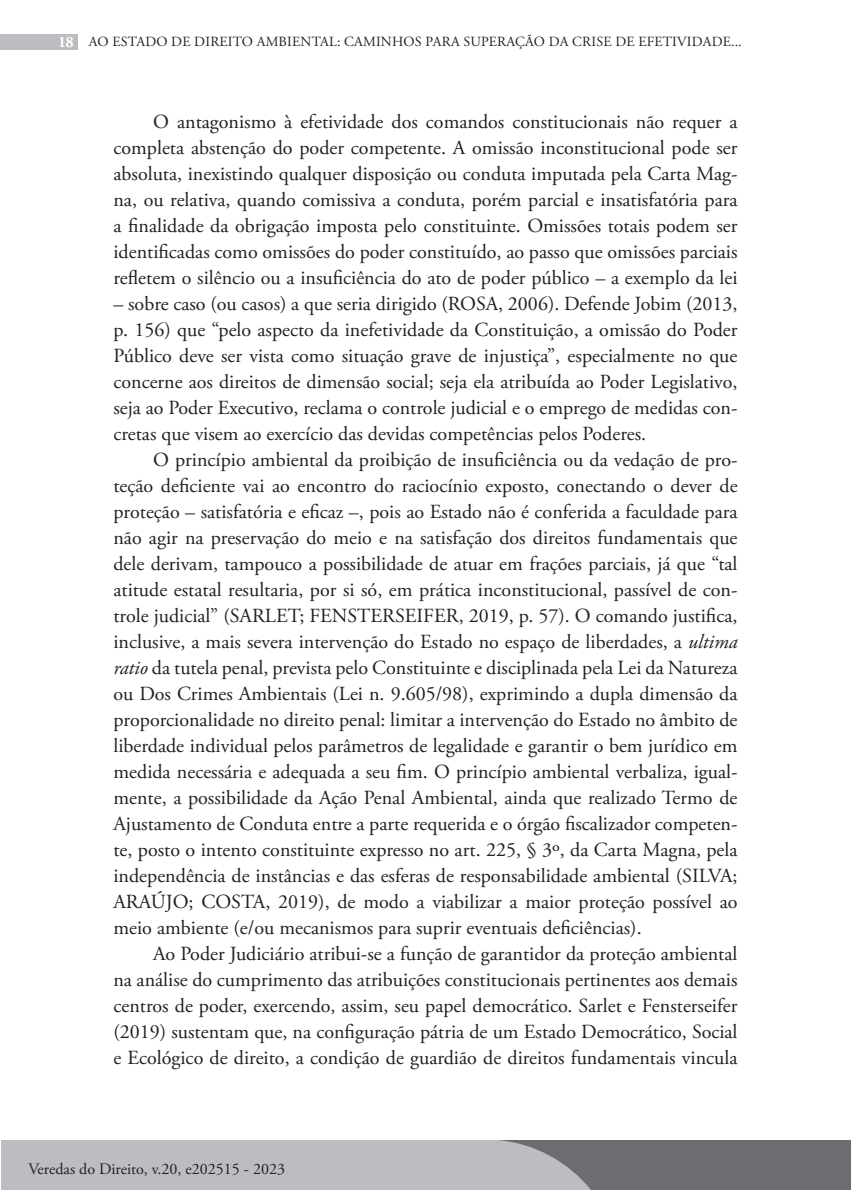
<style>
.page{position:relative;width:851px;height:1191px;background:#fff}
.page>*{position:absolute;margin:0;border:0;box-sizing:border-box;transform-origin:0 0}
.t1{font:20px/26px "Adobe Garamond Pro";color:#231f20;text-align:justify}
.t2{font:16px "Adobe Garamond Pro";color:#231f20}
.t3{font:14px "Adobe Garamond Pro";letter-spacing:.015em;color:#231f20}
.s1{font-weight:700;font-size:16px;color:#fff}
.s2{font-style:italic}
</style>
<div class="page">
<div style="left:1px;top:1140px;width:849px;height:50px;background:#6c6d70"></div>
<div style="left:0;top:34px;width:77px;height:16px;background:#bcbdc0"></div>
<div style="left:1px;top:1140px;width:590px;height:50px;background:#bcbdc0"></div>
<p class="t3" style="left:59px;top:34px;width:684px"><span class="s1">18</span> AO ESTADO DE DIREITO AMBIENTAL: CAMINHOS PARA SUPERAÇÃO DA CRISE DE EFETIVIDADE...</p>
<p class="t1" style="left:113px;top:109px;width:625px;text-indent:40px">O antagonismo à efetividade dos comandos constitucionais não requer a completa abstenção do poder competente. A omissão inconstitucional pode ser absoluta, inexistindo qualquer disposição ou conduta imputada pela Carta Mag&shy;na, ou relativa, quando comissiva a conduta, porém parcial e insatisfatória para a finalidade da obrigação imposta pelo constituinte. Omissões totais podem ser identificadas como omissões do poder constituído, ao passo que omissões parciais refletem o silêncio ou a insuficiência do ato de poder público – a exemplo da lei</p>
<p class="t1" style="left:113px;top:291px;width:625px">– sobre caso (ou casos) a que seria dirigido (ROSA, 2006). Defende Jobim (2013, p. 156) que “pelo aspecto da inefetividade da Constituição, a omissão do Poder Público deve ser vista como situação grave de injustiça”, especialmente no que concerne aos direitos de dimensão social; seja ela atribuída ao Poder Legislativo, seja ao Poder Executivo, reclama o controle judicial e o emprego de medidas con&shy;cretas que visem ao exercício das devidas competências pelos Poderes.</p>
<p class="t1" style="left:113px;top:447px;width:625px;text-indent:40px">O princípio ambiental da proibição de insuficiência ou da vedação de pro&shy;teção deficiente vai ao encontro do raciocínio exposto, conectando o dever de proteção – satisfatória e eficaz –, pois ao Estado não é conferida a faculdade para não agir na preservação do meio e na satisfação dos direitos fundamentais que dele derivam, tampouco a possibilidade de atuar em frações parciais, já que “tal atitude estatal resultaria, por si só, em prática inconstitucional, passível de con&shy;trole judicial” (SARLET; FENSTERSEIFER, 2019, p. 57). O comando justifica, inclusive, a mais severa intervenção do Estado no espaço de liberdades, a <span class="s2">ultima ratio</span> da tutela penal, prevista pelo Constituinte e disciplinada pela Lei da Natureza ou Dos Crimes Ambientais (Lei n. 9.605/98), exprimindo a dupla dimensão da proporcionalidade no direito penal: limitar a intervenção do Estado no âmbito de liberdade individual pelos parâmetros de legalidade e garantir o bem jurídico em medida necessária e adequada a seu fim. O princípio ambiental verbaliza, igual&shy;mente, a possibilidade da Ação Penal Ambiental, ainda que realizado Termo de Ajustamento de Conduta entre a parte requerida e o órgão fiscalizador competen&shy;te, posto o intento constituinte expresso no art. 225, § 3º, da Carta Magna, pela independência de instâncias e das esferas de responsabilidade ambiental (SILVA; ARAÚJO; COSTA, 2019), de modo a viabilizar a maior proteção possível ao meio ambiente (e/ou mecanismos para suprir eventuais deficiências).</p>
<p class="t1" style="left:113px;top:941px;width:625px;text-indent:40px">Ao Poder Judiciário atribui-se a função de garantidor da proteção ambiental na análise do cumprimento das atribuições constitucionais pertinentes aos demais centros de poder, exercendo, assim, seu papel democrático. Sarlet e Fensterseifer (2019) sustentam que, na configuração pátria de um Estado Democrático, Social e Ecológico de direito, a condição de guardião de direitos fundamentais vincula</p>
<p class="t2" style="left:28px;top:1159px;width:258px">Veredas do Direito, v.20, e202515 - 2023</p>
</div>
